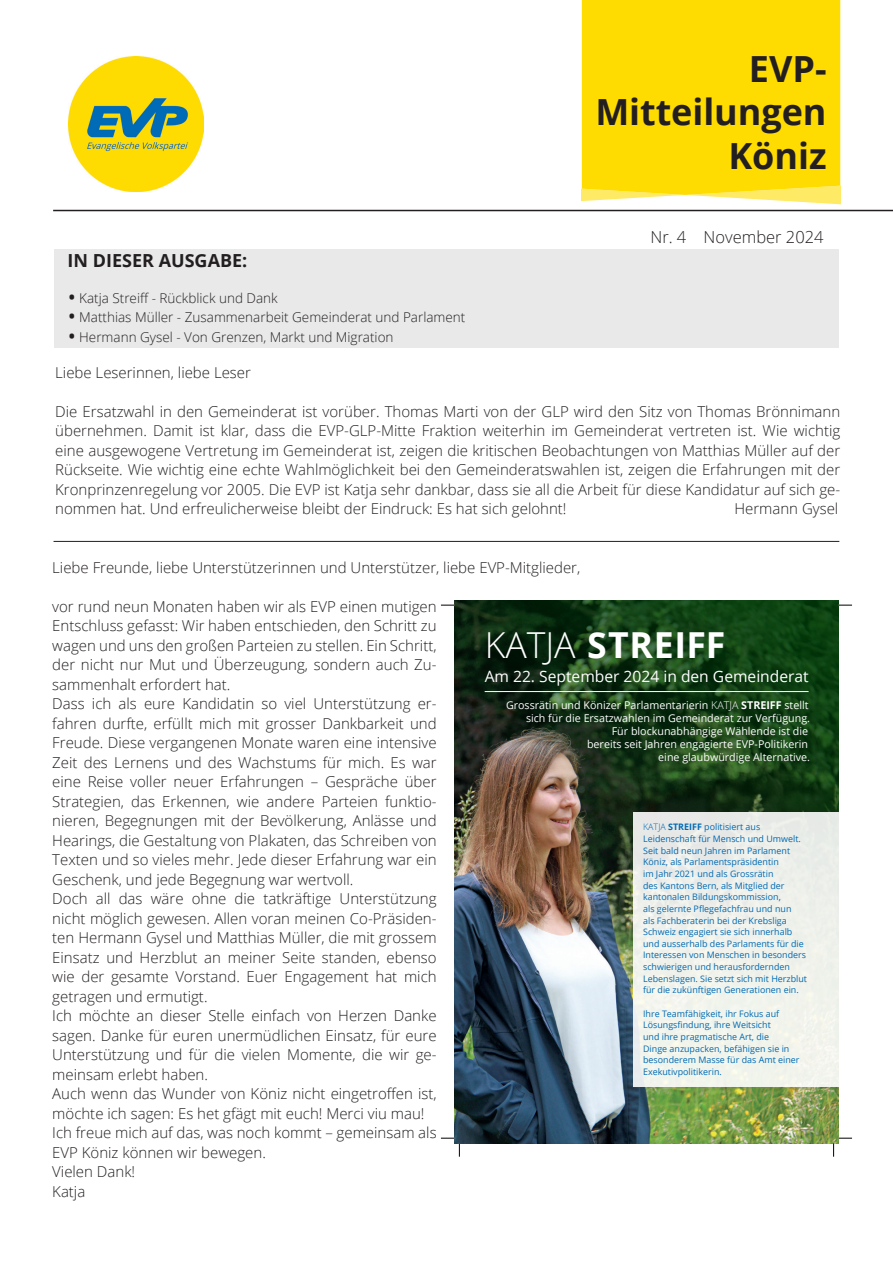
<style>
.page{position:relative;width:893px;height:1263px;background:#fff}
.page>*{position:absolute;margin:0;border:0;box-sizing:border-box;transform-origin:0 0}
.t1{font:700 36px/43.2px "Open Sans";color:#231f20;text-align:right}
.t2{font:700 35.85px "Open Sans";letter-spacing:.02em;color:#fff}
.t3{font:700 18px "Open Sans";color:#231f20}
.t4{font:300 16.5px "Open Sans";color:#231f20}
.t5{font:15.6px "Open Sans";color:#fff}
.t6{font:300 15px/19.5px "Open Sans";color:#231f20;text-align:justify}
.t7{font:300 13.5px "Open Sans";color:#231f20}
.t8{font:10.8px/12.9px "Open Sans";color:#fff;text-align:right}
.t9{font:9px/11.7px "Open Sans";color:#006ab4}
.s1{font-weight:700;font-size:16.5px}
.s2{font-weight:300}
.s3{font-weight:700}
</style>
<div class="page">
<div style="left:582px;top:0;width:258px;height:176px;background:#ffdc01"></div>
<svg style="left:582px;top:176px;width:258px;height:36px"></svg>
<img style="left:69px;top:57px;width:135px;height:135px">
<hr style="left:53px;top:210px;width:840px;height:1px;background:#231f20">
<div style="left:54px;top:249px;width:785px;height:99px;background:#e9e9e9"></div>
<hr style="left:54px;top:541px;width:785px;height:1px;background:#231f20">
<img style="left:454px;top:600px;width:385px;height:543px">
<hr style="left:485px;top:691px;width:323px;height:1px;background:#fff">
<div style="left:633px;top:806px;width:206px;height:286px;background:#231f20;opacity:.15"></div>
<div style="left:634px;top:812px;width:205px;height:274px;background:#eff2eb"></div>
<svg style="left:441px;top:600px;width:19px;height:6px"></svg>
<svg style="left:441px;top:1137px;width:19px;height:20px"></svg>
<svg style="left:833px;top:600px;width:19px;height:6px"></svg>
<svg style="left:833px;top:1137px;width:19px;height:20px"></svg>
<h1 class="t1" style="left:595px;top:47px;width:233px">EVP-<br>Mitteilungen<br>Köniz</h1>
<p class="t4" style="left:650px;top:226px;width:175px">Nr. 4 November 2024</p>
<p class="t3" style="left:68px;top:248px;width:181px">IN DIESER AUSGABE:</p>
<p class="t7" style="left:69px;top:289px;width:210px"><span class="s1">•</span> Katja Streiff - Rückblick und Dank</p>
<p class="t7" style="left:69px;top:308px;width:398px"><span class="s1">•</span> Matthias Müller - Zusammenarbeit Gemeinderat und Parlament</p>
<p class="t7" style="left:69px;top:328px;width:326px"><span class="s1">•</span> Hermann Gysel - Von Grenzen, Markt und Migration</p>
<p class="t6" style="left:55px;top:362px;width:197px">Liebe Leserinnen, liebe Leser</p>
<p class="t6" style="left:55px;top:401px;width:786px">Die Ersatzwahl in den Gemeinderat ist vorüber. Thomas Marti von der GLP wird den Sitz von Thomas Brönnimann übernehmen. Damit ist klar, dass die EVP-GLP-Mitte Fraktion weiterhin im Gemeinderat vertreten ist. Wie wichtig eine ausgewogene Vertretung im Gemeinderat ist, zeigen die kritischen Beobachtungen von Matthias Müller auf der Rückseite. Wie wichtig eine echte Wahlmöglichkeit bei den Gemeinderatswahlen ist, zeigen die Erfahrungen mit der Kronprinzenregelung vor 2005. Die EVP ist Katja sehr dankbar, dass sie all die Arbeit für diese Kandidatur auf sich ge&shy;nommen hat. Und erfreulicherweise bleibt der Eindruck: Es hat sich gelohnt!</p>
<p class="t6" style="left:734px;top:498px;width:105px">Hermann Gysel</p>
<p class="t6" style="left:52px;top:557px;width:530px">Liebe Freunde, liebe Unterstützerinnen und Unterstützer, liebe EVP-Mitglieder,</p>
<p class="t6" style="left:52px;top:596px;width:386px">vor rund neun Monaten haben wir als EVP einen mutigen Entschluss gefasst: Wir haben entschieden, den Schritt zu wagen und uns den großen Parteien zu stellen. Ein Schritt, der nicht nur Mut und Überzeugung, sondern auch Zu&shy;sammenhalt erfordert hat.</p>
<p class="t6" style="left:52px;top:693px;width:386px">Dass ich als eure Kandidatin so viel Unterstützung er&shy;fahren durfte, erfüllt mich mit grosser Dankbarkeit und Freude. Diese vergangenen Monate waren eine intensive Zeit des Lernens und des Wachstums für mich. Es war eine Reise voller neuer Erfahrungen – Gespräche über Strategien, das Erkennen, wie andere Parteien funktio&shy;nieren, Begegnungen mit der Bevölkerung, Anlässe und Hearings, die Gestaltung von Plakaten, das Schreiben von Texten und so vieles mehr. Jede dieser Erfahrung war ein Geschenk, und jede Begegnung war wertvoll.</p>
<p class="t6" style="left:52px;top:888px;width:386px">Doch all das wäre ohne die tatkräftige Unterstützung nicht möglich gewesen. Allen voran meinen Co-Präsiden&shy;ten Hermann Gysel und Matthias Müller, die mit grossem Einsatz und Herzblut an meiner Seite standen, ebenso wie der gesamte Vorstand. Euer Engagement hat mich getragen und ermutigt.</p>
<p class="t6" style="left:52px;top:1005px;width:386px">Ich möchte an dieser Stelle einfach von Herzen Danke sagen. Danke für euren unermüdlichen Einsatz, für eure Unterstützung und für die vielen Momente, die wir ge&shy;meinsam erlebt haben.</p>
<p class="t6" style="left:52px;top:1083px;width:386px">Auch wenn das Wunder von Köniz nicht eingetroffen ist, möchte ich sagen: Es het gfägt mit euch! Merci viu mau!</p>
<p class="t6" style="left:52px;top:1122px;width:386px">Ich freue mich auf das, was noch kommt – gemeinsam als<br>EVP Köniz können wir bewegen.</p>
<p class="t6" style="left:52px;top:1161px;width:84px">Vielen Dank!</p>
<p class="t6" style="left:52px;top:1181px;width:35px">Katja</p>
<p class="t2" style="left:485px;top:620px;width:242px"><span class="s2">KATJA</span> STREIFF</p>
<p class="t5" style="left:485px;top:665px;width:326px">Am 22. September 2024 in den Gemeinderat</p>
<p class="t8" style="left:506px;top:698px;width:306px">Grossrätin und Könizer Parlamentarierin <span class="s2">KATJA</span> <span class="s3">STREIFF</span> stellt sich für die Ersatzwahlen im Gemeinderat zur Verfügung.<br>Für blockunabhängige Wählende ist die<br>bereits seit Jahren engagierte EVP-Politikerin<br>eine glaubwürdige Alternative.</p>
<p class="t9" style="left:643px;top:821px;width:165px"><span class="s2">KATJA</span> <span class="s3">STREIFF</span> politisiert aus Leidenschaft für Mensch und Umwelt.<br>Seit bald neun Jahren im Parlament Köniz, als Parlamentspräsidentin<br>im Jahr 2021 und als Grossrätin<br>des Kantons Bern, als Mitglied der kantonalen Bildungskommission,<br>als gelernte Pflegefachfrau und nun<br>als Fachberaterin bei der Krebsliga Schweiz engagiert sie sich innerhalb und ausserhalb des Parlaments für die Interessen von Menschen in besonders schwierigen und herausfordernden Lebenslagen. Sie setzt sich mit Herzblut für die zukünftigen Generationen ein.</p>
<p class="t9" style="left:643px;top:1007px;width:158px">Ihre Teamfähigkeit, ihr Fokus auf<br>Lösungsfindung, ihre Weitsicht<br>und ihre pragmatische Art, die<br>Dinge anzupacken, befähigen sie in besonderem Masse für das Amt einer<br>Exekutivpolitikerin.</p>
</div>
